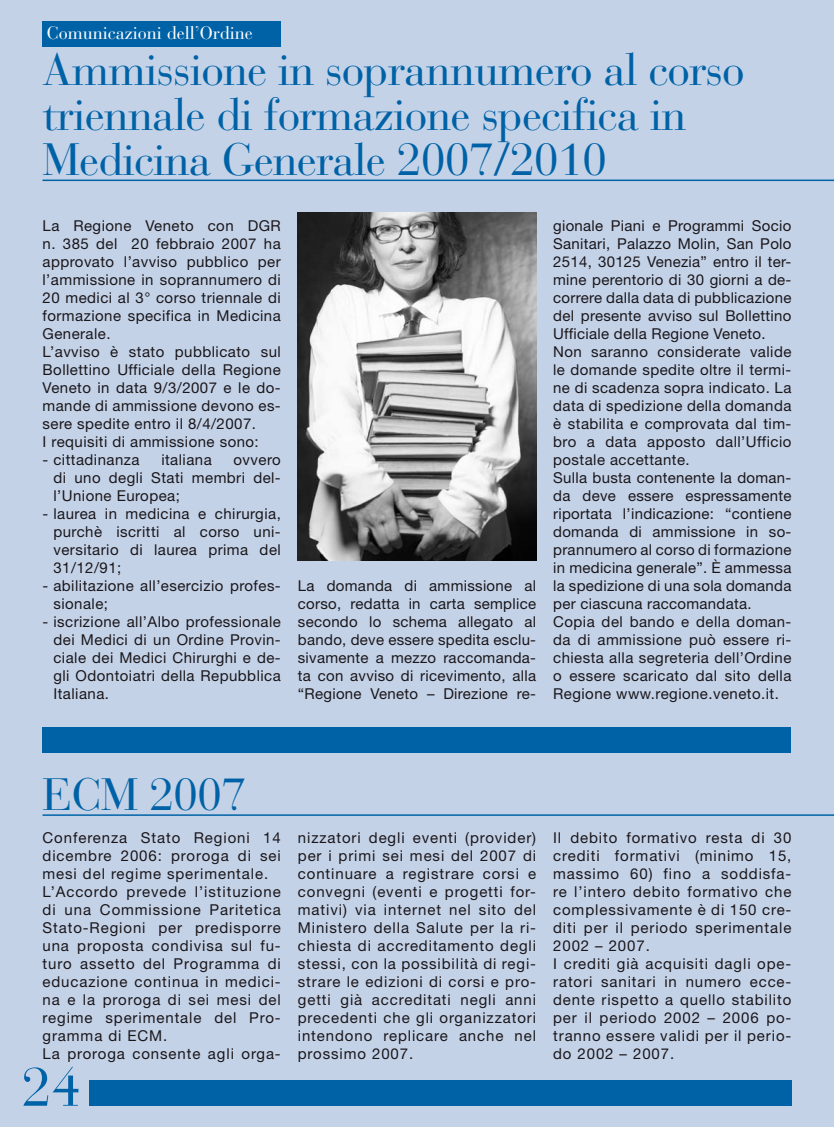
<style>
.page{position:relative;width:834px;height:1127px;background:#fff}
.page>*{position:absolute;margin:0;border:0;box-sizing:border-box;transform-origin:0 0}
.t1{font:54px "Bauer Bodoni";color:#0062a6}
.t2{font:45px/45px "Bauer Bodoni";letter-spacing:-.02em;color:#0062a6}
.t3{font:18px "Bauer Bodoni";color:#fff}
.t4{font:15px/18px "Helvetica Neue";letter-spacing:.03em;color:#1a171b;text-align:justify}
.t5{font:15px/18px "Helvetica Neue";letter-spacing:.06em;color:#1a171b}
</style>
<div class="page">
<div style="left:0;top:0;width:833px;height:1127px;background:#c4d2e7"></div>
<div style="left:43px;top:21px;width:238px;height:26px;background:#0062a6"></div>
<div style="left:89px;top:1080px;width:702px;height:26px;background:#0062a6"></div>
<hr style="left:43px;top:180px;width:790px;height:1px;background:#0062a6">
<hr style="left:43px;top:814px;width:790px;height:2px;background:#0062a6">
<div style="left:43px;top:727px;width:748px;height:26px;background:#0062a6"></div>
<img style="left:298px;top:213px;width:238px;height:347px">
<p class="t3" style="left:47px;top:22px;width:207px">Comunicazioni dell’Ordine</p>
<h2 class="t2" style="left:43px;top:48px;width:703px">Ammissione in soprannumero al corso triennale di formazione specifica in<br>Medicina Generale 2007/2010</h2>
<p class="t4" style="left:43px;top:216px;width:240px;text-align:left">La Regione Veneto con DGR n. 385 del 20 febbraio 2007 ha approvato l’avviso pubblico per l’ammissione in soprannumero di<br>20 medici al 3° corso triennale di formazione specifica in Medicina<br>Generale.<br>L’avviso è stato pubblicato sul<br>Bollettino Ufficiale della Regione<br>Veneto in data 9/3/2007 e le do&shy;mande di ammissione devono es&shy;sere spedite entro il 8/4/2007.<br>I requisiti di ammissione sono:</p>
<p class="t4" style="left:43px;top:450px;width:98px">- cittadinanza</p>
<p class="t4" style="left:161px;top:450px;width:52px">italiana</p>
<p class="t4" style="left:53px;top:450px;width:229px;text-indent:180px">ovvero di uno degli Stati membri del&shy;l’Unione Europea;</p>
<p class="t4" style="left:53px;top:504px;width:229px;text-indent:-11px">- laurea in medicina e chirurgia, purchè iscritti al corso uni&shy;versitario di laurea prima del 31/12/91;</p>
<p class="t4" style="left:53px;top:576px;width:229px;text-indent:-11px">- abilitazione all’esercizio profes&shy;sionale;</p>
<p class="t4" style="left:53px;top:612px;width:229px;text-indent:-11px">- iscrizione all’Albo professionale dei Medici di un Ordine Provin&shy;ciale dei Medici Chirurghi e de&shy;gli Odontoiatri della Repubblica Italiana.</p>
<p class="t4" style="left:298px;top:576px;width:240px">La domanda di ammissione al corso, redatta in carta semplice secondo lo schema allegato al bando, deve essere spedita esclu&shy;sivamente a mezzo raccomanda&shy;ta con avviso di ricevimento, alla “Regione Veneto – Direzione re-</p>
<p class="t4" style="left:553px;top:216px;width:240px;text-align:left">gionale Piani e Programmi Socio<br>Sanitari, Palazzo Molin, San Polo<br>2514, 30125 Venezia” entro il ter&shy;mine perentorio di 30 giorni a de&shy;correre dalla data di pubblicazione del presente avviso sul Bollettino<br>Ufficiale della Regione Veneto.<br>Non saranno considerate valide le domande spedite oltre il termi&shy;ne di scadenza sopra indicato. La data di spedizione della domanda è stabilita e comprovata dal tim&shy;bro a data apposto dall’Ufficio postale accettante.<br>Sulla busta contenente la doman&shy;da deve essere espressamente riportata l’indicazione: “contiene domanda di ammissione in so&shy;prannumero al corso di formazione in medicina generale”. È ammessa la spedizione di una sola domanda per ciascuna raccomandata.<br>Copia del bando e della doman&shy;da di ammissione può essere ri&shy;chiesta alla segreteria dell’Ordine o essere scaricato dal sito della<br>Regione www.regione.veneto.it.</p>
<h2 class="t2" style="left:43px;top:773px;width:205px">ECM 2007</h2>
<p class="t5" style="left:42px;top:828px;width:240px">Conferenza Stato Regioni 14 dicembre 2006: proroga di sei mesi del regime sperimentale.<br>L’Accordo prevede l’istituzione di una Commissione Paritetica<br>Stato-Regioni per predisporre una proposta condivisa sul fu&shy;turo assetto del Programma di educazione continua in medici&shy;na e la proroga di sei mesi del regime sperimentale del Pro&shy;gramma di ECM.<br>La proroga consente agli orga-</p>
<p class="t4" style="left:298px;top:828px;width:240px">nizzatori degli eventi (provider) per i primi sei mesi del 2007 di continuare a registrare corsi e convegni (eventi e progetti for&shy;mativi) via internet nel sito del Ministero della Salute per la ri&shy;chiesta di accreditamento degli stessi, con la possibilità di regi&shy;strare le edizioni di corsi e pro&shy;getti già accreditati negli anni precedenti che gli organizzatori intendono replicare anche nel prossimo 2007.</p>
<p class="t5" style="left:553px;top:828px;width:240px">Il debito formativo resta di 30 crediti formativi (minimo 15, massimo 60) fino a soddisfa&shy;re l’intero debito formativo che complessivamente è di 150 cre&shy;diti per il periodo sperimentale<br>2002 – 2007.<br>I crediti già acquisiti dagli ope&shy;ratori sanitari in numero ecce&shy;dente rispetto a quello stabilito per il periodo 2002 – 2006 po&shy;tranno essere validi per il perio&shy;do 2002 – 2007.</p>
<h1 class="t1" style="left:21px;top:1055px;width:62px">24</h1>
</div>
